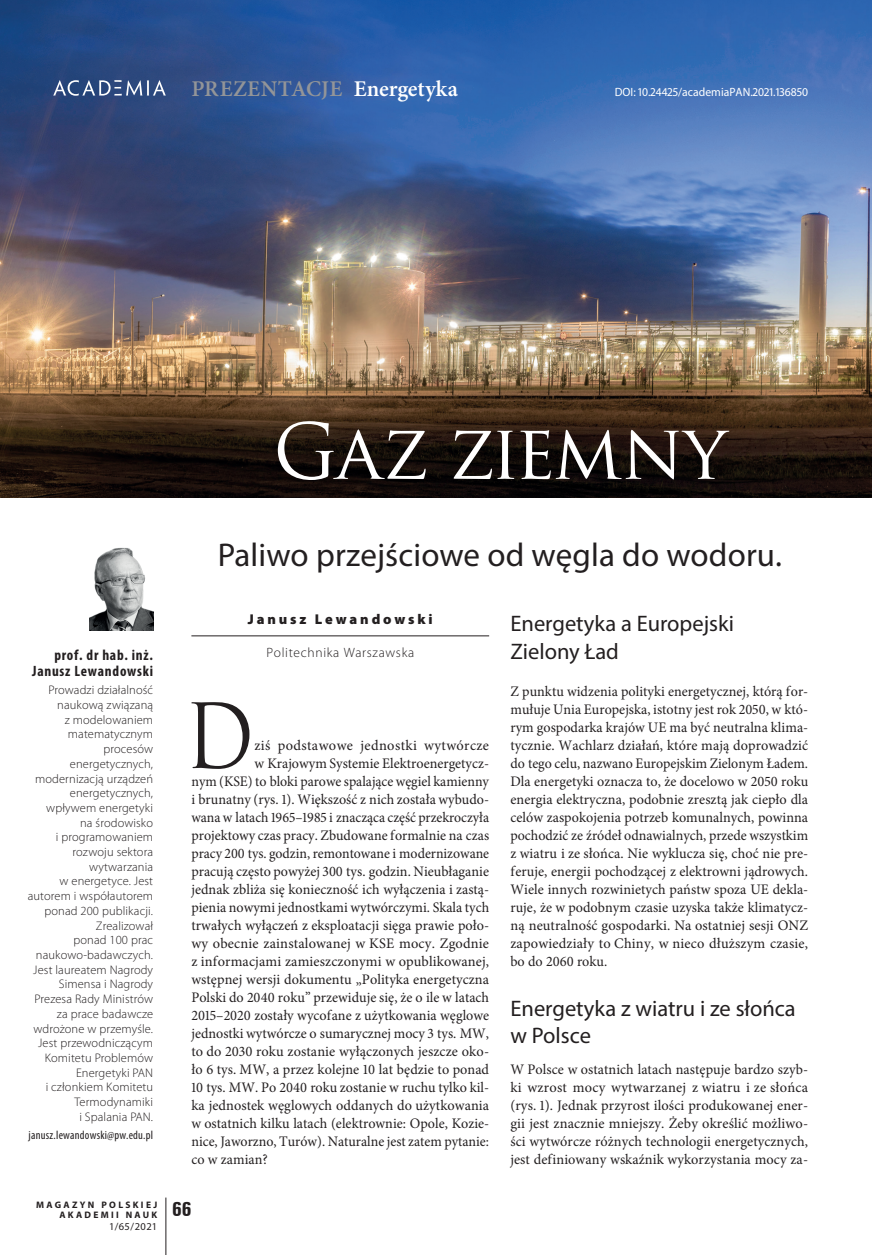
<style>
.page{position:relative;width:872px;height:1255px;background:#fff}
.page>*{position:absolute;margin:0;border:0;box-sizing:border-box;transform-origin:0 0}
.t1{font:87.15px "Trajan Pro";color:#231f20;scale:.87 1}
.t2{font:75px "Trajan Pro";letter-spacing:-.035em;color:#fff}
.t3{font:33px "Myriad Pro";letter-spacing:.005em;color:#231f20}
.t4{font:22.5px/28.5px "Myriad Pro";color:#231f20}
.t5{font:600 22.5px "Minion Pro";letter-spacing:.005em;color:#939598}
.t6{font:700 condensed 21px "Unitus TEE";color:#231f20}
.t7{font:700 condensed 15px/16.5px "Myriad Pro";letter-spacing:.05em;color:#231f20;text-align:right}
.t8{font:14.55px/18px "Minion Pro";letter-spacing:.005em;color:#231f20;text-align:justify}
.t9{font:14.55px "Minion Pro";letter-spacing:.005em;color:#231f20;scale:.96 1}
.t10{font:14.55px "Minion Pro";letter-spacing:.005em;color:#231f20;scale:.95 1}
.t11{font:14.55px "Minion Pro";letter-spacing:.025em;color:#231f20}
.t12{font:900 14.25px "Myriad Pro";letter-spacing:.2em;color:#231f20}
.t13{font:300 13.5px "Myriad Pro";letter-spacing:.05em;color:#231f20}
.t14{font:300 12.45px/14.7px "Myriad Pro";letter-spacing:.01em;color:#231f20;text-align:right}
.t15{font:12px "Myriad Pro";letter-spacing:.005em;color:#fff}
.t16{font:condensed 12px "Myriad Pro";letter-spacing:.02em;color:#231f20}
.t17{font:10.5px "Myriad Pro";color:#231f20}
.t18{font:700 9.45px/10.5px "Myriad Pro";letter-spacing:.245em;color:#231f20;text-align:right}
.s1{color:#fff}
</style>
<div class="page">
<hr style="left:166px;top:1197px;width:1px;height:57px;background:#231f20">
<img style="left:0;top:0;width:872px;height:497px">
<hr style="left:191px;top:635px;width:298px;height:1px;background:#231f20">
<img style="left:89px;top:547px;width:64px;height:83px">
<svg style="left:53px;top:80px;width:113px;height:16px;background:#5c729b"></svg>
<h3 class="t5" style="left:191px;top:73px;width:268px">PREZENTACJE <span class="s1">Energetyka</span></h3>
<p class="t15" style="left:615px;top:84px;width:195px">DOI: 10.24425/academiaPAN.2021.136850</p>
<h2 class="t2" style="left:273px;top:404px;width:455px">Gaz ziemny</h2>
<h3 class="t3" style="left:218px;top:534px;width:565px">Paliwo przejściowe od węgla do wodoru.</h3>
<p class="t7" style="left:32px;top:646px;width:122px">prof. dr hab. inż.<br>Janusz Lewandowski</p>
<p class="t14" style="left:28px;top:682px;width:127px">Prowadzi działalność naukową związaną<br>z modelowaniem matematycznym procesów energetycznych, modernizacją urządzeń energetycznych, wpływem energetyki<br>na środowisko<br>i programowaniem rozwoju sektora wytwarzania<br>w energetyce. Jest autorem i współautorem ponad 200 publikacji.<br>Zrealizował<br>ponad 100 prac naukowo-badawczych.<br>Jest laureatem Nagrody<br>Simensa i Nagrody<br>Prezesa Rady Ministrów za prace badawcze wdrożone w przemyśle.<br>Jest przewodniczącym<br>Komitetu Problemów<br>Energetyki PAN<br>i członkiem Komitetu<br>Termodynamiki<br>i Spalania PAN.</p>
<p class="t16" style="left:29px;top:1127px;width:126px">janusz.lewandowski@pw.edu.pl</p>
<p class="t18" style="left:36px;top:1198px;width:123px">MAGAZYN POLSKIEJ<br>AKADEMII NAUK</p>
<p class="t17" style="left:109px;top:1220px;width:50px">1/65/2021</p>
<p class="t12" style="left:248px;top:609px;width:186px">Janusz Lewandowski</p>
<p class="t13" style="left:266px;top:644px;width:149px">Politechnika Warszawska</p>
<h1 class="t1" style="left:184px;top:680px;width:82px">D</h1>
<p class="t11" style="left:254px;top:735px;width:236px">ziś podstawowe jednostki wytwórcze</p>
<p class="t8" style="left:254px;top:754px;width:236px">w Krajowym Systemie Elektroenergetycz-</p>
<p class="t9" style="left:191px;top:771px;width:311px">nym (KSE) to bloki parowe spalające węgiel kamienny</p>
<p class="t8" style="left:191px;top:790px;width:299px">i brunatny (rys. 1). Większość z nich została wybudo-</p>
<p class="t10" style="left:191px;top:807px;width:315px">wana w latach 1965–1985 i znacząca część przekroczyła</p>
<p class="t9" style="left:191px;top:825px;width:312px">projektowy czas pracy. Zbudowane formalnie na czas</p>
<p class="t10" style="left:191px;top:843px;width:315px">pracy 200 tys. godzin, remontowane i modernizowane</p>
<p class="t8" style="left:191px;top:862px;width:299px">pracują często powyżej 300 tys. godzin. Nieubłaganie</p>
<p class="t8" style="left:191px;top:880px;width:299px">jednak zbliża się konieczność ich wyłączenia i zastą-</p>
<p class="t8" style="left:191px;top:898px;width:299px">pienia nowymi jednostkami wytwórczymi. Skala tych</p>
<p class="t8" style="left:191px;top:916px;width:299px">trwałych wyłączeń z eksploatacji sięga prawie poło-</p>
<p class="t8" style="left:191px;top:934px;width:299px">wy obecnie zainstalowanej w KSE mocy. Zgodnie</p>
<p class="t8" style="left:191px;top:952px;width:299px">z informacjami zamieszczonymi w opublikowanej,</p>
<p class="t8" style="left:191px;top:970px;width:299px">wstępnej wersji dokumentu „Polityka energetyczna</p>
<p class="t8" style="left:191px;top:988px;width:299px">Polski do 2040 roku” przewiduje się, że o ile w latach</p>
<p class="t8" style="left:191px;top:1006px;width:299px">2015–2020 zostały wycofane z użytkowania węglowe</p>
<p class="t8" style="left:191px;top:1024px;width:299px">jednostki wytwórcze o sumarycznej mocy 3 tys. MW,</p>
<p class="t8" style="left:191px;top:1042px;width:299px">to do 2030 roku zostanie wyłączonych jeszcze oko-</p>
<p class="t8" style="left:191px;top:1060px;width:299px">ło 6 tys. MW, a przez kolejne 10 lat będzie to ponad</p>
<p class="t8" style="left:191px;top:1078px;width:299px">10 tys. MW. Po 2040 roku zostanie w ruchu tylko kil-</p>
<p class="t8" style="left:191px;top:1096px;width:299px">ka jednostek węglowych oddanych do użytkowania</p>
<p class="t8" style="left:191px;top:1114px;width:299px">w ostatnich kilku latach (elektrownie: Opole, Kozie-</p>
<p class="t9" style="left:191px;top:1131px;width:311px">nice, Jaworzno, Turów). Naturalne jest zatem pytanie:</p>
<p class="t8" style="left:191px;top:1150px;width:78px">co w zamian?</p>
<h3 class="t6" style="left:172px;top:1196px;width:21px">66</h3>
<h3 class="t4" style="left:510px;top:608px;width:225px">Energetyka a Europejski<br>Zielony Ład</h3>
<p class="t8" style="left:510px;top:682px;width:299px">Z punktu widzenia polityki energetycznej, którą for&shy;mułuje Unia Europejska, istotny jest rok 2050, w któ&shy;rym gospodarka krajów UE ma być neutralna klima&shy;tycznie. Wachlarz działań, które mają doprowadzić do tego celu, nazwano Europejskim Zielonym Ładem.<br>Dla energetyki oznacza to, że docelowo w 2050 roku energia elektryczna, podobnie zresztą jak ciepło dla celów zaspokojenia potrzeb komunalnych, powinna pochodzić ze źródeł odnawialnych, przede wszystkim z wiatru i ze słońca. Nie wyklucza się, choć nie pre&shy;feruje, energii pochodzącej z elektrowni jądrowych.<br>Wiele innych rozwinietych państw spoza UE dekla&shy;ruje, że w podobnym czasie uzyska także klimatycz&shy;ną neutralność gospodarki. Na ostatniej sesji ONZ zapowiedziały to Chiny, w nieco dłuższym czasie, bo do 2060 roku.</p>
<h3 class="t4" style="left:510px;top:994px;width:287px;line-height:27px">Energetyka z wiatru i ze słońca w Polsce</h3>
<p class="t8" style="left:510px;top:1060px;width:299px">W Polsce w ostatnich latach następuje bardzo szyb&shy;ki wzrost mocy wytwarzanej z wiatru i ze słońca (rys. 1). Jednak przyrost ilości produkowanej ener&shy;gii jest znacznie mniejszy. Żeby określić możliwo&shy;ści wytwórcze różnych technologii energetycznych, jest definiowany wskaźnik wykorzystania mocy za-</p>
</div>
